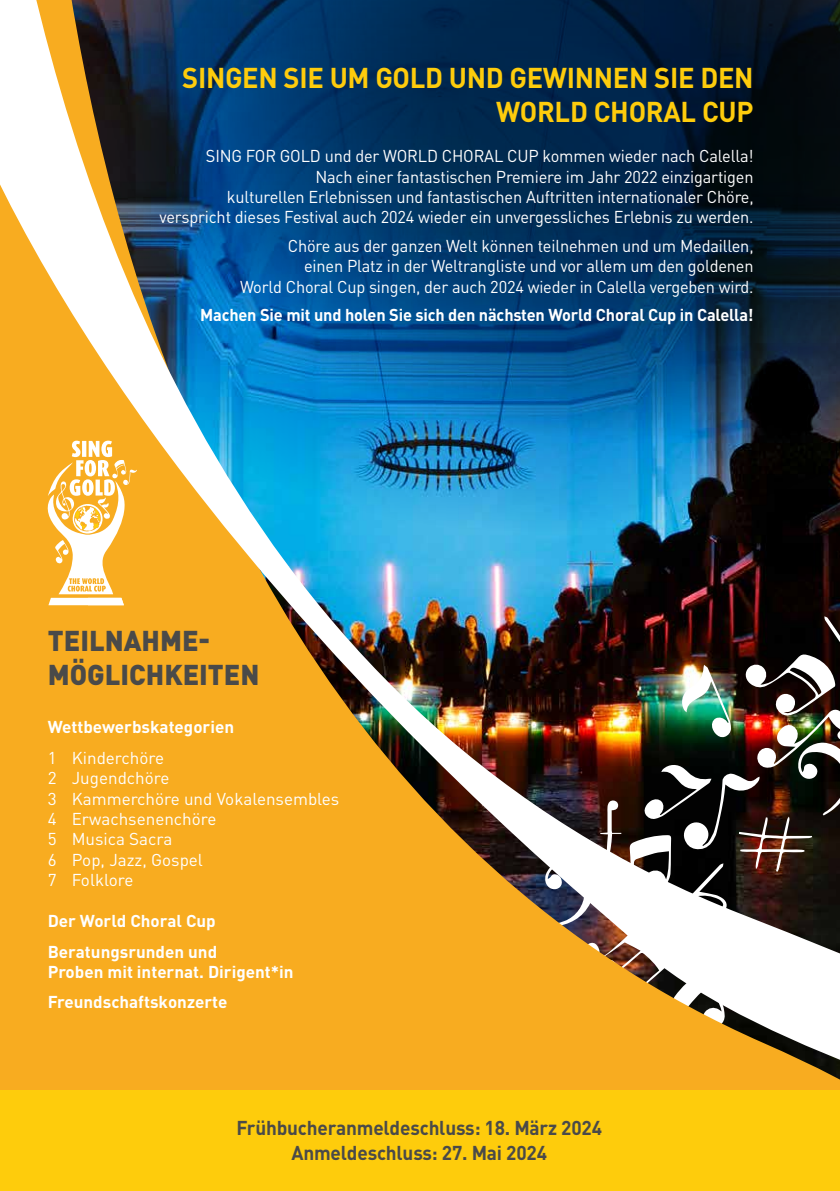
<style>
.page{position:relative;width:840px;height:1191px;background:#fff}
.page>*{position:absolute;margin:0;border:0;box-sizing:border-box;transform-origin:0 0}
.t1{font:700 28.4px/34px "DIN Pro";letter-spacing:-.01em;color:#fecc0c;text-align:right;scale:.96 1}
.t2{font:900 28.4px/34px "DIN Pro";color:#4a4a49;scale:.96 1}
.t3{font:700 19.8px/25.6px "DIN Pro";letter-spacing:-.01em;color:#4a4a49;text-align:center;scale:.96 1}
.t4{font:17px/20.4px "DIN Pro";letter-spacing:-.01em;color:#fff;text-align:right;scale:.96 1}
.t5{font:17px/20.4px "DIN Pro";letter-spacing:-.01em;color:#fff}
.t6{font:700 17px/30.6px "DIN Pro";color:#fff}
.t7{font:700 17px "DIN Pro";color:#fff;scale:.96 1}
</style>
<div class="page">
<img style="left:0;top:0;width:839px;height:1191px">
<svg style="left:45px;top:441px;width:92px;height:164px"></svg>
<h1 class="t1" style="left:182px;top:59px;width:596px">SINGEN SIE UM GOLD UND GEWINNEN SIE DEN<br>WORLD CHORAL CUP</h1>
<p class="t4" style="left:159px;top:145px;width:620px">SING FOR GOLD und der WORLD CHORAL CUP kommen wieder nach Calella!<br>Nach einer fantastischen Premiere im Jahr 2022 einzigartigen<br>kulturellen Erlebnissen und fantastischen Auftritten internationaler Chöre, verspricht dieses Festival auch 2024 wieder ein unvergessliches Erlebnis zu werden.</p>
<p class="t4" style="left:240px;top:235px;width:536px">Chöre aus der ganzen Welt können teilnehmen und um Medaillen,<br>einen Platz in der Weltrangliste und vor allem um den goldenen<br>World Choral Cup singen, der auch 2024 wieder in Calella vergeben wird.</p>
<p class="t7" style="left:200px;top:303px;width:578px">Machen Sie mit und holen Sie sich den nächsten World Choral Cup in Calella!</p>
<h1 class="t2" style="left:48px;top:622px;width:222px">TEILNAHME-<br>MÖGLICHKEITEN</h1>
<p class="t6" style="left:48px;top:711px;width:188px">Wettbewerbskategorien</p>
<p class="t5" style="left:48px;top:746px;width:293px">1 Kinderchöre<br>2 Jugendchöre<br>3 Kammerchöre und Vokalensembles<br>4 Erwachsenenchöre<br>5 Musica Sacra<br>6 Pop, Jazz, Gospel<br>7 Folklore</p>
<p class="t6" style="left:48px;top:905px;width:171px">Der World Choral Cup<br>Beratungsrunden und</p>
<p class="t6" style="left:48px;top:955px;width:247px">Proben mit internat. Dirigent*in<br>Freundschaftskonzerte</p>
<p class="t3" style="left:236px;top:1114px;width:382px">Frühbucheranmeldeschluss: 18. März 2024<br>Anmeldeschluss: 27. Mai 2024</p>
</div>
